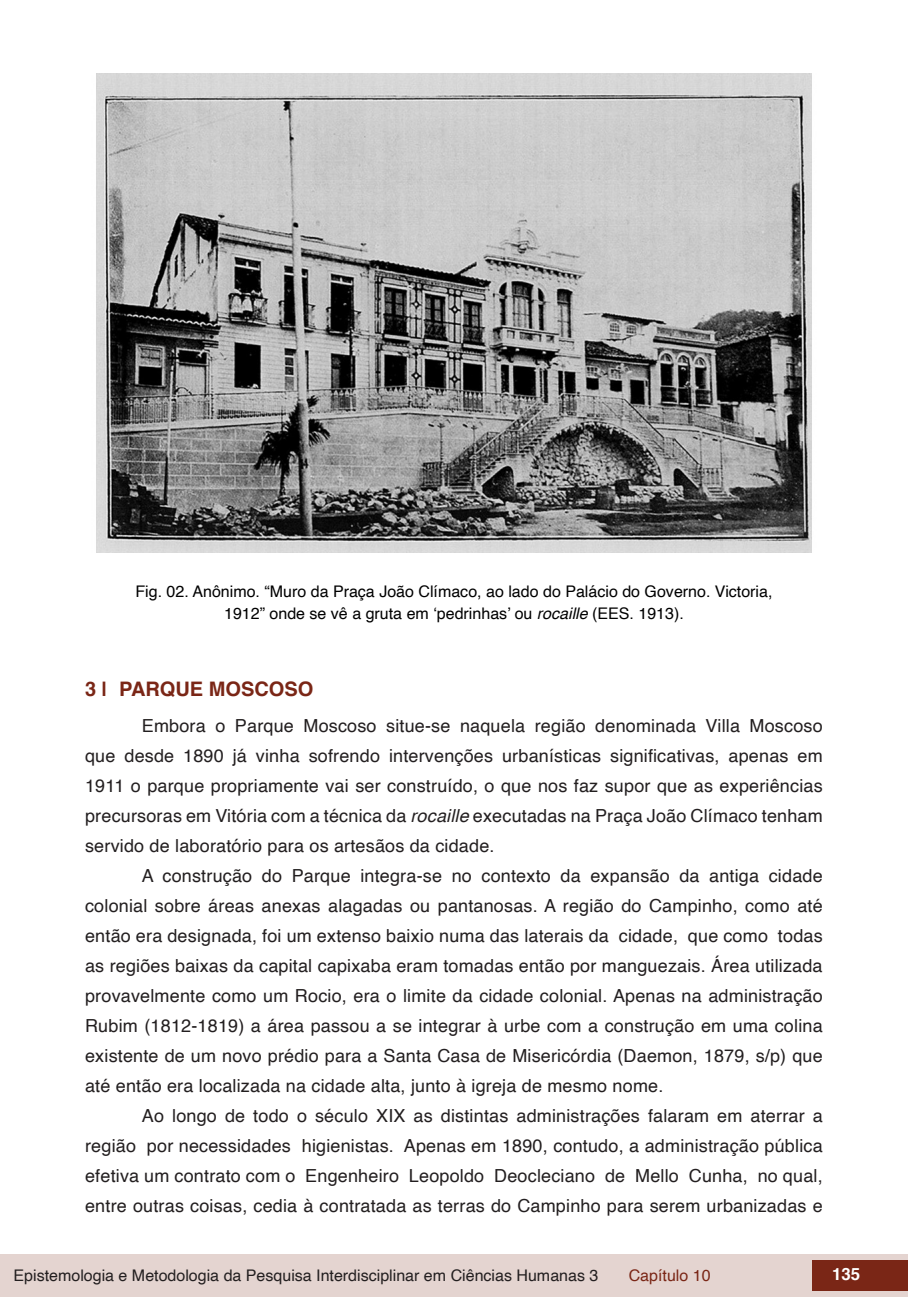
<style>
.page{position:relative;width:908px;height:1304px;background:#fff}
.page>*{position:absolute;margin:0;border:0;box-sizing:border-box;transform-origin:0 0}
.t1{font:700 20px "Helvetica";color:#7a2616}
.txt{font:18px/30px "Helvetica";letter-spacing:.01em;color:#231f20;text-align:justify}
.t2{font:700 16.8px "Helvetica";color:#fff}
.info_tab_graf_imag{font:16px/22px "Helvetica";color:#000;text-align:center}
.t3{font:16px "Helvetica";color:#231f20}
.t4{font:16px "Helvetica";color:#7a2616}
.s1{font-style:italic}
</style>
<div class="page">
<div style="left:0;top:1254px;width:906px;height:43px;background:#e4d4d0"></div>
<div style="left:812px;top:1261px;width:95px;height:30px;background:#7a2616"></div>
<img style="left:96px;top:74px;width:716px;height:478px">
<p class="info_tab_graf_imag" style="left:135px;top:581px;width:638px">Fig. 02. Anônimo. “Muro da Praça João Clímaco, ao lado do Palácio do Governo. Victoria,<br>1912” onde se vê a gruta em ‘pedrinhas’ ou <span class="s1">rocaille</span> (EES. 1913).</p>
<p class="t1" style="left:85px;top:673px;width:230px">3 | PARQUE MOSCOSO</p>
<p class="txt" style="left:85px;top:711px;width:738px;text-indent:57px">Embora o Parque Moscoso situe-se naquela região denominada Villa Moscoso que desde 1890 já vinha sofrendo intervenções urbanísticas significativas, apenas em 1911 o parque propriamente vai ser construído, o que nos faz supor que as experiências precursoras em Vitória com a técnica da <span class="s1">rocaille</span> executadas na Praça João Clímaco tenham servido de laboratório para os artesãos da cidade.</p>
<p class="txt" style="left:85px;top:861px;width:738px;text-indent:57px">A construção do Parque integra-se no contexto da expansão da antiga cidade colonial sobre áreas anexas alagadas ou pantanosas. A região do Campinho, como até então era designada, foi um extenso baixio numa das laterais da cidade, que como todas as regiões baixas da capital capixaba eram tomadas então por manguezais. Área utilizada provavelmente como um Rocio, era o limite da cidade colonial. Apenas na administração Rubim (1812-1819) a área passou a se integrar à urbe com a construção em uma colina existente de um novo prédio para a Santa Casa de Misericórdia (Daemon, 1879, s/p) que até então era localizada na cidade alta, junto à igreja de mesmo nome.</p>
<p class="txt" style="left:85px;top:1101px;width:738px;text-indent:57px">Ao longo de todo o século XIX as distintas administrações falaram em aterrar a região por necessidades higienistas. Apenas em 1890, contudo, a administração pública efetiva um contrato com o Engenheiro Leopoldo Deocleciano de Mello Cunha, no qual, entre outras coisas, cedia à contratada as terras do Campinho para serem urbanizadas e</p>
<p class="t3" style="left:14px;top:1263px;width:586px">Epistemologia e Metodologia da Pesquisa Interdisciplinar em Ciências Humanas 3</p>
<p class="t4" style="left:628px;top:1263px;width:83px">Capítulo 10</p>
<p class="t2" style="left:831px;top:1261px;width:30px">135</p>
</div>
